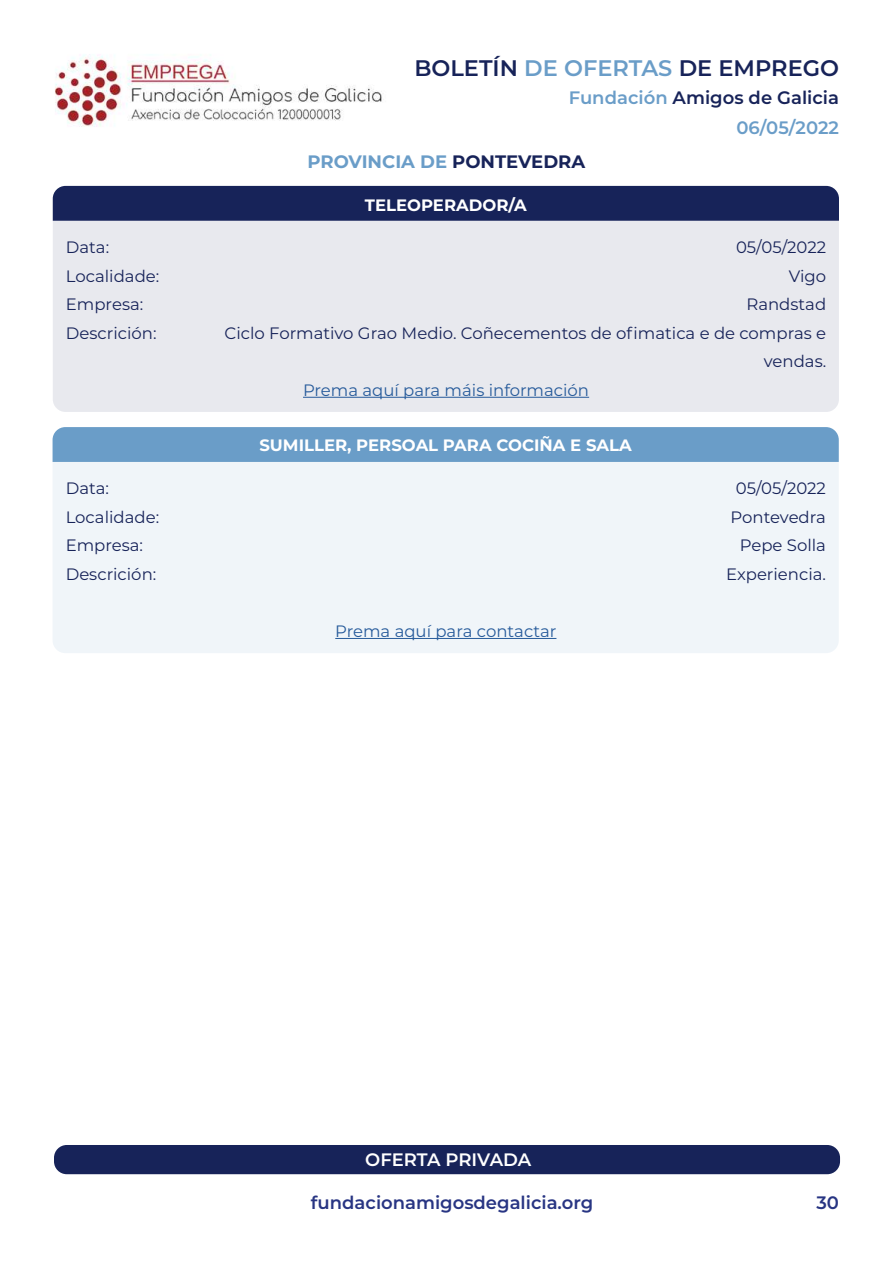
<style>
.page{position:relative;width:893px;height:1263px;background:#fff}
.page>*{position:absolute;margin:0;border:0;box-sizing:border-box;transform-origin:0 0}
.t1{font:600 22.5px "Montserrat";color:#172359}
.t2{font:600 18px "Montserrat";color:#283583}
.t3{font:600 18px "Montserrat";color:#172359}
.t4{font:700 18px "Montserrat";color:#6a9dc8}
.t5{font:600 18px "Montserrat";letter-spacing:-.005em;color:#fff}
.t6{font:600 18px "Montserrat";color:#6a9dc8}
.t7{font:16.5px/28.5px "Montserrat";color:#172359;text-align:right}
.t8{font:16.5px "Montserrat";color:#275b9b}
.t9{font:700 16.5px "Montserrat";color:#fff}
.s1{color:#6a9dc8}
.s2{color:#172359}
</style>
<div class="page">
<img style="left:55px;top:54px;width:327px;height:73px">
<div style="left:54px;top:1145px;width:786px;height:29px;background:#172359;border-radius:13px"></div>
<div style="left:53px;top:221px;width:786px;height:191px;background:#e8e9ee"></div>
<div style="left:53px;top:462px;width:786px;height:191px;background:#f0f5f9"></div>
<div style="left:53px;top:186px;width:786px;height:35px;background:#172359"></div>
<div style="left:53px;top:427px;width:786px;height:35px;background:#6a9dc8"></div>
<hr style="left:303px;top:397px;width:286px;height:1px;background:#275b9b">
<hr style="left:335px;top:638px;width:221px;height:1px;background:#275b9b">
<h1 class="t1" style="left:414px;top:52px;width:426px">BOLETÍN <span class="s1">DE OFERTAS</span> DE EMPREGO</h1>
<p class="t3" style="left:569px;top:85px;width:272px"><span class="s1">Fundación</span> Amigos de Galicia</p>
<p class="t4" style="left:308px;top:149px;width:279px">PROVINCIA DE <span class="s2">PONTEVEDRA</span></p>
<p class="t9" style="left:365px;top:193px;width:164px">TELEOPERADOR/A</p>
<p class="t6" style="left:736px;top:115px;width:104px">06/05/2022</p>
<p class="t7" style="left:66px;top:232px;width:45px">Data:</p>
<p class="t7" style="left:736px;top:232px;width:92px">05/05/2022</p>
<p class="t7" style="left:66px;top:261px;width:95px">Localidade:</p>
<p class="t7" style="left:789px;top:261px;width:39px">Vigo</p>
<p class="t7" style="left:66px;top:289px;width:79px">Empresa:</p>
<p class="t7" style="left:746px;top:289px;width:81px">Randstad</p>
<p class="t7" style="left:66px;top:318px;width:92px">Descrición:</p>
<p class="t7" style="left:225px;top:318px;width:603px">Ciclo Formativo Grao Medio. Coñecementos de ofimatica e de compras e vendas.</p>
<p class="t8" style="left:303px;top:378px;width:288px">Prema aquí para máis información</p>
<p class="t9" style="left:259px;top:433px;width:374px">SUMILLER, PERSOAL PARA COCIÑA E SALA</p>
<p class="t7" style="left:66px;top:474px;width:45px">Data:</p>
<p class="t7" style="left:736px;top:474px;width:92px">05/05/2022</p>
<p class="t7" style="left:66px;top:502px;width:95px">Localidade:</p>
<p class="t7" style="left:731px;top:502px;width:97px">Pontevedra</p>
<p class="t7" style="left:66px;top:531px;width:79px">Empresa:</p>
<p class="t7" style="left:740px;top:531px;width:88px">Pepe Solla</p>
<p class="t7" style="left:66px;top:559px;width:92px">Descrición:</p>
<p class="t7" style="left:726px;top:559px;width:101px">Experiencia.</p>
<p class="t8" style="left:335px;top:620px;width:223px">Prema aquí para contactar</p>
<p class="t5" style="left:365px;top:1147px;width:168px">OFERTA PRIVADA</p>
<p class="t2" style="left:311px;top:1190px;width:284px">fundacionamigosdegalicia.org</p>
<p class="t2" style="left:816px;top:1190px;width:24px">30</p>
</div>
